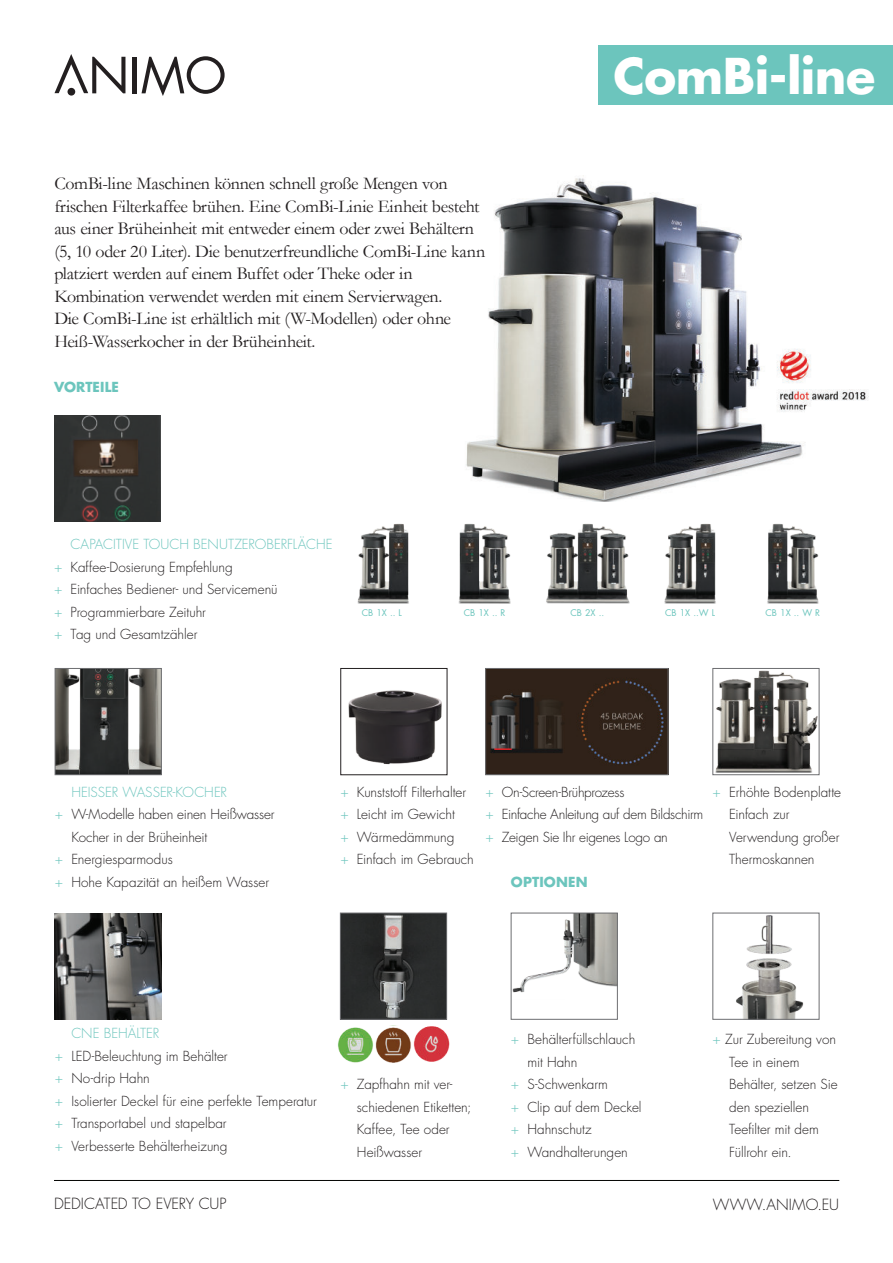
<style>
.page{position:relative;width:893px;height:1263px;background:#fff}
.page>*{position:absolute;margin:0;border:0;box-sizing:border-box;transform-origin:0 0}
.t1{font:700 48px "Futura Std";letter-spacing:-.015em;color:#fff}
.t2{font:18px/22.5px "Garamond";letter-spacing:-.02em;color:#231f20}
.t3{font:300 15px "Futura Std";color:#231f20}
.t4{font:300 13.5px/22.5px "Futura Std";letter-spacing:-.005em;color:#231f20}
.t5{font:300 13.5px/22.5px "Futura Std";letter-spacing:-.025em;color:#231f20}
.t6{font:300 13.5px "Futura Std";letter-spacing:-.005em;color:#6cc5bd}
.t7{font:700 13.5px "Futura Std";letter-spacing:.01em;color:#6cc5bd}
.t8{font:9px "Futura Std";color:#6cc5bd}
.s1{color:#6cc5bd}
</style>
<div class="page">
<div style="left:598px;top:45px;width:295px;height:60px;background:#6cc5bd"></div>
<hr style="left:132px;top:57px;width:4px;height:36px;background:#231f20">
<svg style="left:142px;top:56px;width:83px;height:40px"></svg>
<svg style="left:55px;top:54px;width:70px;height:39px"></svg>
<div style="left:68px;top:88px;width:7px;height:8px;background:#231f20;border-radius:50%"></div>
<hr style="left:54px;top:1180px;width:785px;height:1px;background:#040503">
<img style="left:466px;top:178px;width:403px;height:323px">
<img style="left:357px;top:523px;width:52px;height:80px">
<img style="left:458px;top:523px;width:53px;height:80px">
<img style="left:546px;top:523px;width:84px;height:80px">
<img style="left:664px;top:523px;width:52px;height:80px">
<img style="left:767px;top:523px;width:52px;height:80px">
<img style="left:736px;top:915px;width:68px;height:102px">
<img style="left:57px;top:670px;width:103px;height:103px">
<div style="left:55px;top:668px;width:107px;height:107px;border:1px solid #6d6e71"></div>
<img style="left:487px;top:670px;width:179px;height:103px">
<div style="left:485px;top:668px;width:183px;height:107px;border:1px solid #6d6e71"></div>
<img style="left:715px;top:670px;width:102px;height:102px">
<div style="left:713px;top:668px;width:106px;height:107px;border:1px solid #6d6e71"></div>
<img style="left:342px;top:915px;width:103px;height:102px">
<div style="left:340px;top:913px;width:107px;height:106px;border:1px solid #6d6e71"></div>
<img style="left:54px;top:415px;width:107px;height:107px">
<img style="left:348px;top:690px;width:94px;height:75px">
<img style="left:513px;top:915px;width:103px;height:78px">
<div style="left:511px;top:913px;width:107px;height:106px;border:1px solid #6d6e71"></div>
<img style="left:55px;top:913px;width:106px;height:107px">
<img style="left:338px;top:1027px;width:73px;height:36px">
<img style="left:413px;top:1026px;width:37px;height:35px">
<p class="t2" style="left:54px;top:174px;width:432px">ComBi-line Maschinen können schnell große Mengen von frischen Filterkaffee brühen. Eine ComBi-Linie Einheit besteht aus einer Brüheinheit mit entweder einem oder zwei Behältern (5, 10 oder 20 Liter). Die benutzerfreundliche ComBi-Line kann platziert werden auf einem Buffet oder Theke oder in Kombination verwendet werden mit einem Servierwagen.<br>Die ComBi-Line ist erhältlich mit (W-Modellen) oder ohne Heiß-Wasserkocher in der Brüheinheit.</p>
<p class="t7" style="left:54px;top:379px;width:66px">VORTEILE</p>
<h1 class="t1" style="left:613px;top:49px;width:264px">ComBi-line</h1>
<p class="t4" style="left:54px;top:533px;width:280px;text-indent:16px"><span class="s1">CAPACITIVE TOUCH BENUTZEROBERFLÄCHE +</span> Kaffee-Dosierung Empfehlung<br><span class="s1">+</span> Einfaches Bediener- und Servicemenü<br><span class="s1">+</span> Programmierbare Zeituhr<br><span class="s1">+</span> Tag und Gesamtzähler</p>
<p class="t8" style="left:362px;top:608px;width:42px">CB 1X .. L</p>
<p class="t8" style="left:464px;top:608px;width:43px">CB 1X .. R</p>
<p class="t8" style="left:570px;top:608px;width:35px">CB 2X ..</p>
<p class="t8" style="left:665px;top:608px;width:52px">CB 1X ..W L</p>
<p class="t8" style="left:765px;top:608px;width:56px">CB 1X .. W R</p>
<p class="t6" style="left:71px;top:784px;width:157px">HEISSER WASSER-KOCHER</p>
<p class="t4" style="left:55px;top:803px;width:221px"><span class="s1">+</span> W-Modelle haben einen Heißwasser</p>
<p class="t4" style="left:71px;top:826px;width:137px">Kocher in der Brüheinheit</p>
<p class="t4" style="left:55px;top:848px;width:119px"><span class="s1">+</span> Energiesparmodus</p>
<p class="t4" style="left:55px;top:871px;width:216px"><span class="s1">+</span> Hohe Kapazität an heißem Wasser</p>
<p class="t4" style="left:340px;top:781px;width:135px"><span class="s1">+</span> Kunststoff Filterhalter <span class="s1">+</span> Leicht im Gewicht<br><span class="s1">+</span> Wärmedämmung<br><span class="s1">+</span> Einfach im Gebrauch</p>
<p class="t5" style="left:485px;top:781px;width:219px"><span class="s1">+</span> On-Screen-Brühprozess<br><span class="s1">+</span> Einfache Anleitung auf dem Bildschirm <span class="s1">+</span> Zeigen Sie Ihr eigenes Logo an</p>
<p class="t7" style="left:511px;top:874px;width:78px">OPTIONEN</p>
<p class="t4" style="left:729px;top:781px;width:114px;text-indent:-16px"><span class="s1">+</span> Erhöhte Bodenplatte<br>Einfach zur<br>Verwendung großer<br>Thermoskannen</p>
<p class="t4" style="left:55px;top:1022px;width:264px;text-indent:16px"><span class="s1">CNE BEHÄLTER<br>+</span> LED-Beleuchtung im Behälter<br><span class="s1">+</span> No-drip Hahn<br><span class="s1">+</span> Isolierter Deckel für eine perfekte Temperatur <span class="s1">+</span> Transportabel und stapelbar<br><span class="s1">+</span> Verbesserte Behälterheizung</p>
<p class="t4" style="left:357px;top:1073px;width:116px;text-indent:-16px"><span class="s1">+</span> Zapfhahn mit ver&shy;schiedenen Etiketten;<br>Kaffee, Tee oder<br>Heißwasser</p>
<p class="t4" style="left:511px;top:1028px;width:126px"><span class="s1">+</span> Behälterfüllschlauch</p>
<p class="t4" style="left:527px;top:1051px;width:52px">mit Hahn</p>
<p class="t4" style="left:511px;top:1073px;width:98px"><span class="s1">+</span> S-Schwenkarm</p>
<p class="t4" style="left:511px;top:1096px;width:132px"><span class="s1">+</span> Clip auf dem Deckel</p>
<p class="t4" style="left:511px;top:1118px;width:82px"><span class="s1">+</span> Hahnschutz</p>
<p class="t4" style="left:511px;top:1141px;width:118px"><span class="s1">+</span> Wandhalterungen</p>
<p class="t4" style="left:729px;top:1028px;width:110px;text-indent:-16px"><span class="s1">+</span> Zur Zubereitung von<br>Tee in einem<br>Behälter, setzen Sie den speziellen<br>Teefilter mit dem<br>Füllrohr ein.</p>
<p class="t3" style="left:54px;top:1195px;width:174px">DEDICATED TO EVERY CUP</p>
<p class="t3" style="left:713px;top:1196px;width:128px">WWW.ANIMO.EU</p>
</div>
